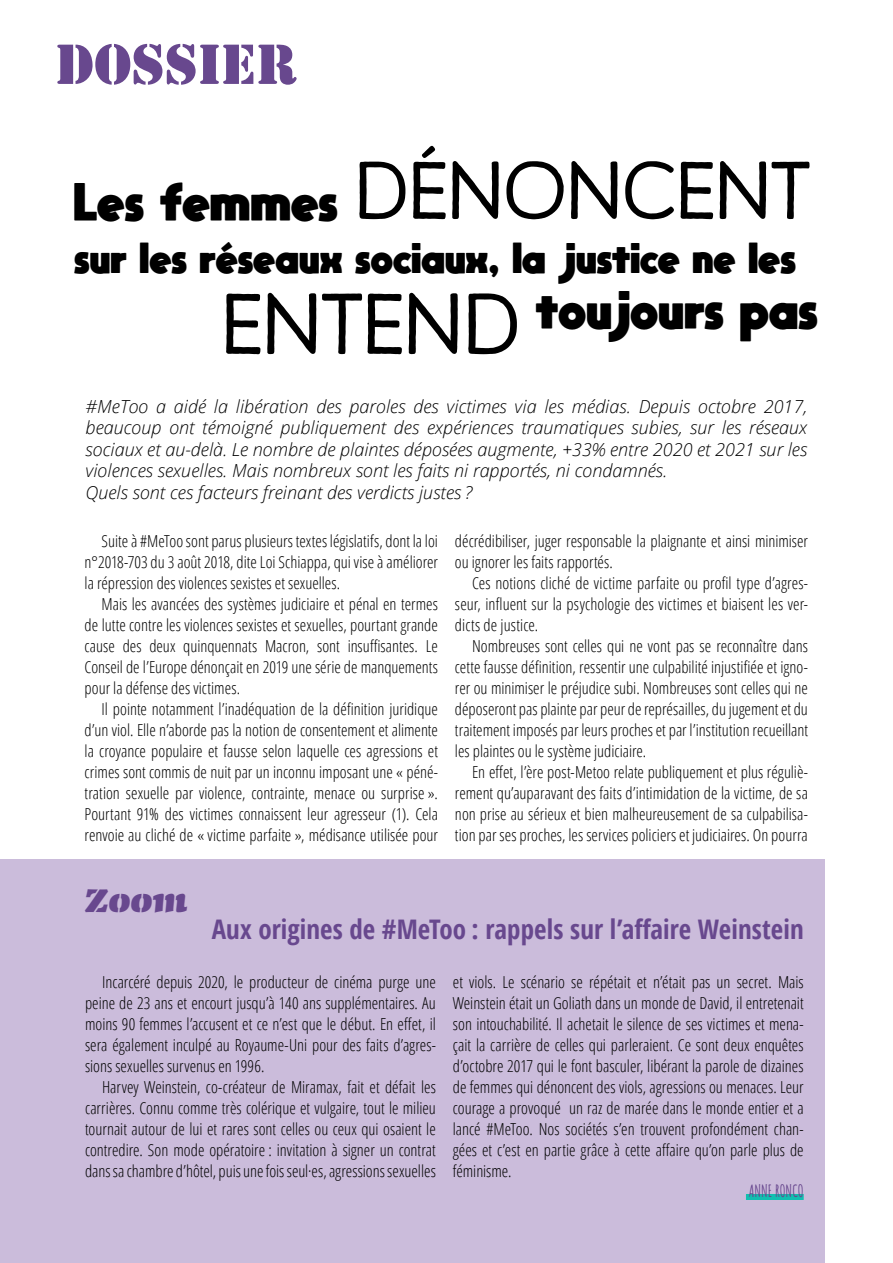
<style>
.page{position:relative;width:893px;height:1263px;background:#fff}
.page>*{position:absolute;margin:0;border:0;box-sizing:border-box;transform-origin:0 0}
.t1{font:85.5px "Harman Retro";letter-spacing:-.015em;color:#000}
.t2{font:52.5px "Stencil Std";color:#68488e}
.t3{font:900 42px "Conga Brava Stencil Std";color:#68488e}
.t4{font:800 37.5px "moon get";color:#000}
.t5{font:800 30px "moon get";letter-spacing:.005em;color:#000}
.t6{font:700 27px "Open Sans Condensed";color:#68488e}
.t7{font:italic 300 18px/21.6px "Open Sans";color:#000}
.t8{font:300 16.5px/21px "Open Sans Condensed";color:#000;text-align:justify}
.t9{font:700 16.5px "Amatic SC";letter-spacing:-.01em;color:#68488e}
.s1{font-family:"Harman Retro";font-weight:400;font-size:81px}
</style>
<div class="page">
<div style="left:0;top:859px;width:825px;height:404px;background:#cbbcdb"></div>
<div style="left:746px;top:1194px;width:58px;height:6px;background:#12bfb0"></div>
<h2 class="t2" style="left:56px;top:30px;width:242px">DOSSIER</h2>
<h3 class="t4" style="left:74px;top:178px;width:738px">Les femmes <span class="s1">DÉNONCENT</span></h3>
<h3 class="t5" style="left:74px;top:239px;width:723px">sur les réseaux sociaux, la justice ne les</h3>
<h1 class="t1" style="left:221px;top:276px;width:301px">ENTEND</h1>
<h3 class="t4" style="left:536px;top:286px;width:284px">toujours pas</h3>
<p class="t7" style="left:86px;top:394px;width:723px">#MeToo a aidé la libération des paroles des victimes via les médias. Depuis octobre 2017, beaucoup ont témoigné publiquement des expériences traumatiques subies, sur les réseaux sociaux et au-delà. Le nombre de plaintes déposées augmente, +33% entre 2020 et 2021 sur les violences sexuelles. Mais nombreux sont les faits ni rapportés, ni condamnés.<br>Quels sont ces facteurs freinant des verdicts justes ?</p>
<p class="t8" style="left:85px;top:530px;width:355px;text-indent:17px">Suite à #MeToo sont parus plusieurs textes législatifs, dont la loi n°2018-703 du 3 août 2018, dite Loi Schiappa, qui vise à améliorer la répression des violences sexistes et sexuelles.</p>
<p class="t8" style="left:85px;top:593px;width:355px;text-indent:17px">Mais les avancées des systèmes judiciaire et pénal en termes de lutte contre les violences sexistes et sexuelles, pourtant grande cause des deux quinquennats Macron, sont insuffisantes. Le Conseil de l’Europe dénonçait en 2019 une série de manquements pour la défense des victimes.</p>
<p class="t8" style="left:85px;top:698px;width:355px;text-indent:17px">Il pointe notamment l’inadéquation de la définition juridique d’un viol. Elle n’aborde pas la notion de consentement et alimente la croyance populaire et fausse selon laquelle ces agressions et crimes sont commis de nuit par un inconnu imposant une « péné&shy;tration sexuelle par violence, contrainte, menace ou surprise ».<br>Pourtant 91% des victimes connaissent leur agresseur (1). Cela renvoie au cliché de « victime parfaite », médisance utilisée pour</p>
<p class="t8" style="left:455px;top:530px;width:355px">décrédibiliser, juger responsable la plaignante et ainsi minimiser ou ignorer les faits rapportés.</p>
<p class="t8" style="left:455px;top:572px;width:354px;text-indent:17px">Ces notions cliché de victime parfaite ou profil type d’agres&shy;seur, influent sur la psychologie des victimes et biaisent les ver&shy;dicts de justice.</p>
<p class="t8" style="left:455px;top:635px;width:355px;text-indent:17px">Nombreuses sont celles qui ne vont pas se reconnaître dans cette fausse définition, ressentir une culpabilité injustifiée et igno&shy;rer ou minimiser le préjudice subi. Nombreuses sont celles qui ne déposeront pas plainte par peur de représailles, du jugement et du traitement imposés par leurs proches et par l’institution recueillant les plaintes ou le système judiciaire.</p>
<p class="t8" style="left:455px;top:761px;width:355px;text-indent:17px">En effet, l’ère post-Metoo relate publiquement et plus réguliè&shy;rement qu’auparavant des faits d’intimidation de la victime, de sa non prise au sérieux et bien malheureusement de sa culpabilisa&shy;tion par ses proches, les services policiers et judiciaires. On pourra</p>
<h3 class="t3" style="left:85px;top:880px;width:104px">Zoom</h3>
<h3 class="t6" style="left:212px;top:910px;width:593px">Aux origines de #MeToo : rappels sur l’affaire Weinstein</h3>
<p class="t8" style="left:85px;top:971px;width:352px;text-indent:17px">Incarcéré depuis 2020, le producteur de cinéma purge une peine de 23 ans et encourt jusqu’à 140 ans supplémentaires. Au moins 90 femmes l’accusent et ce n’est que le début. En effet, il sera également inculpé au Royaume-Uni pour des faits d’agres&shy;sions sexuelles survenus en 1996.</p>
<p class="t8" style="left:85px;top:1076px;width:352px;text-indent:17px">Harvey Weinstein, co-créateur de Miramax, fait et défait les carrières. Connu comme très colérique et vulgaire, tout le milieu tournait autour de lui et rares sont celles ou ceux qui osaient le contredire. Son mode opératoire : invitation à signer un contrat dans sa chambre d’hôtel, puis une fois seul·es, agressions sexuelles</p>
<p class="t8" style="left:453px;top:971px;width:352px">et viols. Le scénario se répétait et n’était pas un secret. Mais Weinstein était un Goliath dans un monde de David, il entretenait son intouchabilité. Il achetait le silence de ses victimes et mena&shy;çait la carrière de celles qui parleraient. Ce sont deux enquêtes d’octobre 2017 qui le font basculer, libérant la parole de dizaines de femmes qui dénoncent des viols, agressions ou menaces. Leur courage a provoqué un raz de marée dans le monde entier et a lancé #MeToo. Nos sociétés s’en trouvent profondément chan&shy;gées et c’est en partie grâce à cette affaire qu’on parle plus de féminisme.</p>
<p class="t9" style="left:749px;top:1178px;width:56px">ANNE RONCO</p>
</div>
